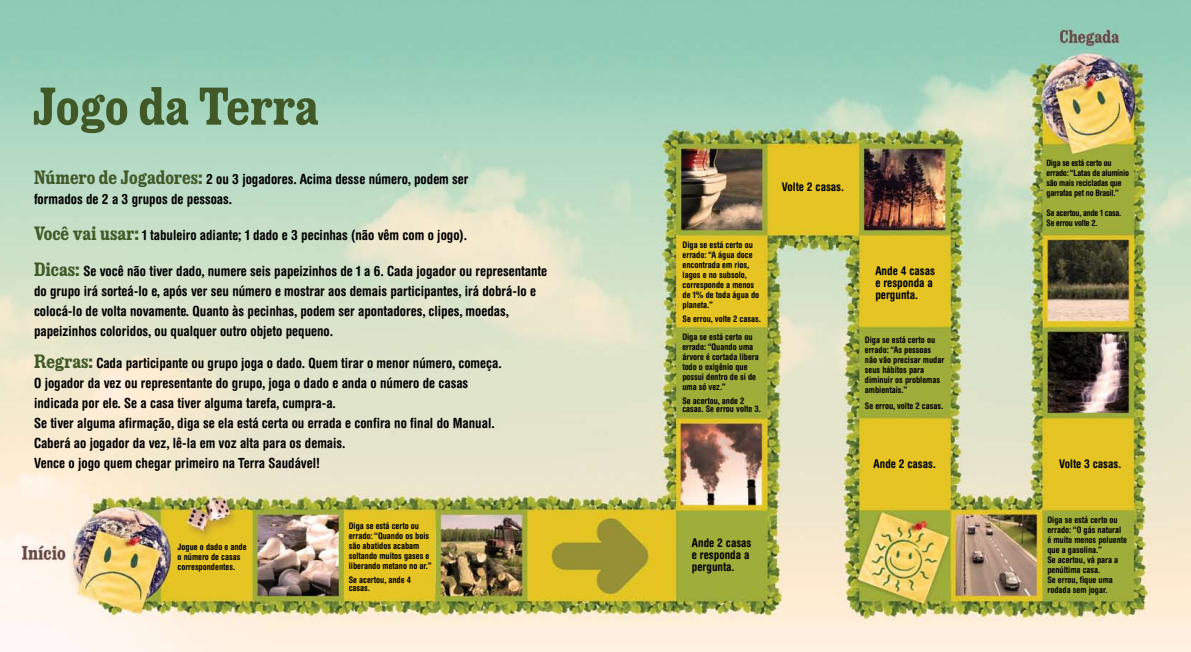
<style>
.page{position:relative;width:1191px;height:652px;background:#fff}
.page>*{position:absolute;margin:0;border:0;box-sizing:border-box;transform-origin:0 0}
.t1{font:55px "Audebaud";color:#405927}
.t2{font:700 condensed 14px/20px "Helvetica Rounded";color:#000}
.t3{font:700 condensed 12px/12px "Helvetica Rounded";color:#000}
.t4{font:700 condensed 9px/10px "Helvetica Rounded";color:#000}
.t5{font:700 condensed 8.8px/10px "Helvetica Rounded";letter-spacing:-.02em;color:#000}
.s1{font-family:"Audebaud";font-weight:400;font-stretch:normal;font-size:20px;color:#405927}
</style>
<div class="page">
<img style="left:0;top:0;width:1191px;height:652px">
<h1 class="t1" style="left:33px;top:87px;width:287px">Jogo da Terra</h1>
<p class="t2" style="left:34px;top:169px;width:436px"><span class="s1">Número de Jogadores:</span> 2 ou 3 jogadores. Acima desse número, podem ser formados de 2 a 3 grupos de pessoas.</p>
<p class="t2" style="left:34px;top:225px;width:434px"><span class="s1">Você vai usar:</span> 1 tabuleiro adiante; 1 dado e 3 pecinhas (não vêm com o jogo).</p>
<p class="t2" style="left:34px;top:261px;width:514px"><span class="s1">Dicas:</span> Se você não tiver dado, numere seis papeizinhos de 1 a 6. Cada jogador ou representante do grupo irá sorteá-lo e, após ver seu número e mostrar aos demais participantes, irá dobrá-lo e colocá-lo de volta novamente. Quanto às pecinhas, podem ser apontadores, clipes, moedas, papeizinhos coloridos, ou qualquer outro objeto pequeno.</p>
<p class="t2" style="left:34px;top:353px;width:469px"><span class="s1">Regras:</span> Cada participante ou grupo joga o dado. Quem tirar o menor número, começa.<br>O jogador da vez ou representante do grupo, joga o dado e anda o número de casas indicada por ele. Se a casa tiver alguma tarefa, cumpra-a.<br>Se tiver alguma afirmação, diga se ela está certa ou errada e confira no final do Manual.<br>Caberá ao jogador da vez, lê-la em voz alta para os demais.<br>Vence o jogo quem chegar primeiro na Terra Saudável!</p>
<p class="t4" style="left:177px;top:541px;width:71px">Jogue o dado e ande o número de casas correspondentes.</p>
<p class="t4" style="left:349px;top:520px;width:84px">Diga se está certo ou errado: “Quando os bois são abatidos acabam soltando muitos gases e liberando metano no ar.”</p>
<p class="t4" style="left:349px;top:575px;width:64px;line-height:8px">Se acertou, ande 4 casas.</p>
<p class="t4" style="left:682px;top:239px;width:78px">Diga se está certo ou errado: “A água doce encontrada em rios, lagos e no subsolo, corresponde a menos de 1% de toda água do planeta.”</p>
<p class="t4" style="left:682px;top:313px;width:80px">Se errou, volte 2 casas.</p>
<p class="t4" style="left:682px;top:331px;width:78px">Diga se está certo ou errado: “Quando uma árvore é cortada libera todo o oxigênio que possui dentro de si de uma só vez.”</p>
<p class="t4" style="left:682px;top:396px;width:80px;line-height:8px">Se acertou, ande 2 casas. Se errou volte 3.</p>
<p class="t3" style="left:782px;top:180px;width:64px">Volte 2 casas.</p>
<p class="t3" style="left:875px;top:264px;width:61px">Ande 4 casas e responda a pergunta.</p>
<p class="t4" style="left:865px;top:335px;width:81px">Diga se está certo ou errado: “As pessoas não vão precisar mudar seus hábitos para diminuir os problemas ambientais.”</p>
<p class="t4" style="left:865px;top:401px;width:80px">Se errou, volte 2 casas.</p>
<p class="t3" style="left:873px;top:457px;width:64px">Ande 2 casas.</p>
<p class="t3" style="left:692px;top:536px;width:61px">Ande 2 casas e responda a pergunta.</p>
<p class="t5" style="left:1046px;top:158px;width:84px">Diga se está certo ou errado: “Latas de alumínio são mais recicladas que garrafas pet no Brasil.”</p>
<p class="t5" style="left:1046px;top:208px;width:76px">Se acertou, ande 1 casa.<br>Se errou volte 2.</p>
<p class="t3" style="left:1059px;top:457px;width:64px">Volte 3 casas.</p>
<p class="t4" style="left:1047px;top:515px;width:81px">Diga se está certo ou errado: “O gás natural é muito menos poluente que a gasolina.”<br>Se acertou, vá para a penúltima casa.<br>Se errou, fique uma rodada sem jogar.</p>
</div>
